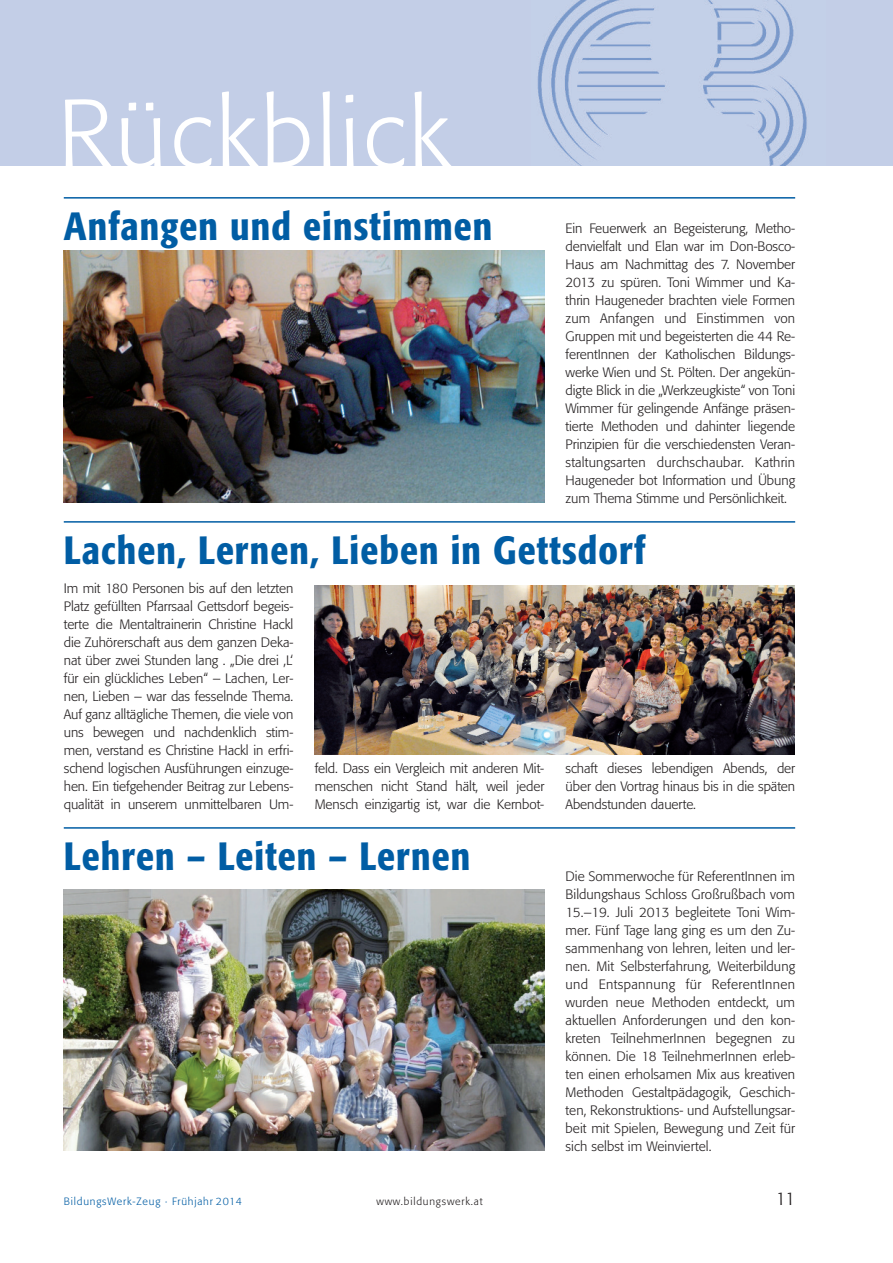
<style>
.page{position:relative;width:893px;height:1263px;background:#fff}
.page>*{position:absolute;margin:0;border:0;box-sizing:border-box;transform-origin:0 0}
.t1{font:300 96px "Formata";letter-spacing:.035em;color:#fff}
.t2{font:500 condensed 39px "Formata";letter-spacing:.03em;color:#015da4}
.t3{font:300 18px "Formata";color:#231f20}
.t4{font:300 13.5px/18px "Formata";letter-spacing:-.005em;color:#231f20;text-align:justify}
.t5{font:300 10.5px "Formata";letter-spacing:.08em;color:#015da4}
.t6{font:300 10.5px "Formata";letter-spacing:.08em;color:#231f20}
</style>
<div class="page">
<div style="left:0;top:0;width:893px;height:166px;background:#c3cee7"></div>
<img style="left:537px;top:0;width:270px;height:166px">
<img style="left:64px;top:251px;width:480px;height:252px">
<img style="left:64px;top:890px;width:480px;height:261px">
<img style="left:315px;top:585px;width:480px;height:170px">
<hr style="left:64px;top:197px;width:731px;height:2px;background:#015da4">
<hr style="left:64px;top:827px;width:731px;height:2px;background:#015da4">
<hr style="left:64px;top:521px;width:731px;height:2px;background:#015da4">
<h1 class="t1" style="left:58px;top:93px;width:394px">Rückblick</h1>
<h2 class="t2" style="left:64px;top:211px;width:430px">Anfangen und einstimmen</h2>
<p class="t4" style="left:566px;top:220px;width:231px">Ein Feuerwerk an Begeisterung, Metho&shy;denvielfalt und Elan war im Don-Bosco-Haus am Nachmittag des 7. November 2013 zu spüren. Toni Wimmer und Ka&shy;thrin Haugeneder brachten viele Formen zum Anfangen und Einstimmen von Gruppen mit und begeisterten die 44 Re&shy;ferentInnen der Katholischen Bildungs&shy;werke Wien und St. Pölten. Der angekün&shy;digte Blick in die „Werkzeugkiste“ von Toni Wimmer für gelingende Anfänge präsen&shy;tierte Methoden und dahinter liegende Prinzipien für die verschiedensten Veran&shy;staltungsarten durchschaubar. Kathrin Haugeneder bot Information und Übung zum Thema Stimme und Persönlichkeit.</p>
<h2 class="t2" style="left:64px;top:535px;width:583px">Lachen, Lernen, Lieben in Gettsdorf</h2>
<p class="t4" style="left:64px;top:580px;width:231px">Im mit 180 Personen bis auf den letzten Platz gefüllten Pfarrsaal Gettsdorf begeis&shy;terte die Mentaltrainerin Christine Hackl die Zuhörerschaft aus dem ganzen Deka&shy;nat über zwei Stunden lang . „Die drei ,L‘ für ein glückliches Leben“ – Lachen, Ler&shy;nen, Lieben – war das fesselnde Thema.<br>Auf ganz alltägliche Themen, die viele von uns bewegen und nachdenklich stim&shy;men, verstand es Christine Hackl in erfri&shy;schend logischen Ausführungen einzuge&shy;hen. Ein tiefgehender Beitrag zur Lebens&shy;qualität in unserem unmittelbaren Um-</p>
<p class="t4" style="left:315px;top:760px;width:231px">feld. Dass ein Vergleich mit anderen Mit&shy;menschen nicht Stand hält, weil jeder Mensch einzigartig ist, war die Kernbot-</p>
<p class="t4" style="left:566px;top:760px;width:231px">schaft dieses lebendigen Abends, der über den Vortrag hinaus bis in die späten Abendstunden dauerte.</p>
<h2 class="t2" style="left:64px;top:841px;width:408px">Lehren – Leiten – Lernen</h2>
<p class="t4" style="left:566px;top:868px;width:231px">Die Sommerwoche für ReferentInnen im Bildungshaus Schloss Großrußbach vom 15.–19. Juli 2013 begleitete Toni Wim&shy;mer. Fünf Tage lang ging es um den Zu&shy;sammenhang von lehren, leiten und ler&shy;nen. Mit Selbsterfahrung, Weiterbildung und Entspannung für ReferentInnen wurden neue Methoden entdeckt, um aktuellen Anforderungen und den kon&shy;kreten TeilnehmerInnen begegnen zu können. Die 18 TeilnehmerInnen erleb&shy;ten einen erholsamen Mix aus kreativen Methoden Gestaltpädagogik, Geschich&shy;ten, Rekonstruktions- und Aufstellungsar&shy;beit mit Spielen, Bewegung und Zeit für sich selbst im Weinviertel.</p>
<p class="t5" style="left:64px;top:1197px;width:179px">BildungsWerk-Zeug · Frühjahr 2014</p>
<p class="t6" style="left:376px;top:1197px;width:108px">www.bildungswerk.at</p>
<h3 class="t3" style="left:775px;top:1191px;width:21px">11</h3>
</div>
